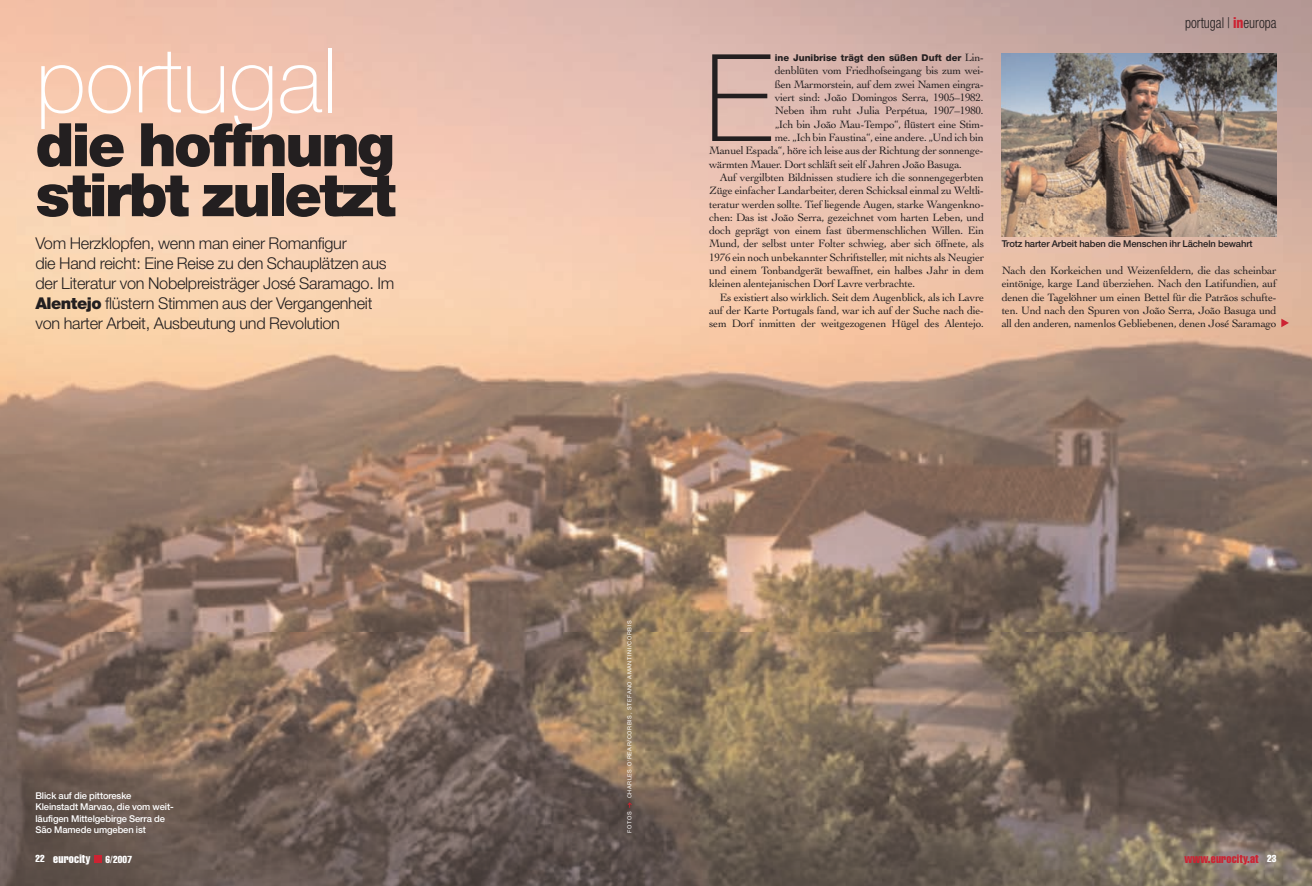
<style>
.page{position:relative;width:1312px;height:886px;background:#fff}
.page>*{position:absolute;margin:0;border:0;box-sizing:border-box;transform-origin:0 0}
.t1{font:100 121.25px "Helvetica Neue";color:#231f20}
.t2{font:100 90px "Helvetica Neue";color:#fff}
.t3{font:900 60px/50px "Helvetica Neue";letter-spacing:-.045em;color:#231f20}
.t4{font:300 16.25px/20px "Helvetica Neue";letter-spacing:-.015em;color:#231f20}
.t5{font:300 condensed 15px "Helvetica Neue";color:#231f20;scale:.9 1}
.t6{font:extra-condensed 11.88px "Helvetica";letter-spacing:.015em;color:#cc2332}
.t7{font:11.25px/13.2px "Cochin";letter-spacing:-.025em;color:#231f20;text-align:justify}
.t8{font:extra-condensed 10px "Helvetica";letter-spacing:.015em;color:#fff}
.t9{font:500 9.38px/11.2px "Helvetica Neue";letter-spacing:-.01em;color:#fff}
.t10{font:500 9.38px "Helvetica Neue";letter-spacing:-.01em;color:#231f20}
.t11{font:800 9.38px "Helvetica Neue";color:#231f20}
.t12{font:5.62px "Helvetica Neue";letter-spacing:.11em;color:#fff}
.s1{font-weight:900}
.s2{font-family:"Cochin";font-weight:400;font-size:11.25px}
.s3{font-weight:800;color:#cc2332}
.s4{font-size:11.88px}
.s5{font-size:10px;color:#fff}
</style>
<div class="page">
<img style="left:0;top:0;width:1311px;height:886px">
<div style="left:95px;top:855px;width:7px;height:7px;background:#cc2332"></div>
<svg style="left:627px;top:802px;width:4px;height:6px"></svg>
<img style="left:1001px;top:53px;width:275px;height:183px">
<svg style="left:1280px;top:319px;width:8px;height:8px"></svg>
<h2 class="t2" style="left:35px;top:48px;width:303px">portugal</h2>
<h3 class="t3" style="left:35px;top:125px;width:362px">die hoffnung stirbt zuletzt</h3>
<p class="t4" style="left:35px;top:234px;width:360px">Vom Herzklopfen, wenn man einer Romanfigur<br>die Hand reicht: Eine Reise zu den Schauplätzen aus der Literatur von Nobelpreisträger José Saramago. Im <span class="s1">Alentejo</span> flüstern Stimmen aus der Vergangenheit von harter Arbeit, Ausbeutung und Revolution</p>
<p class="t9" style="left:35px;top:791px;width:140px">Blick auf die pittoreske<br>Kleinstadt Marvao, die vom weit&shy;läufigen Mittelgebirge Serra de<br>São Mamede umgeben ist</p>
<p class="t11" style="left:774px;top:54px;width:211px">ine Junibrise trägt den süßen Duft der <span class="s2">Lin-</span></p>
<p class="t7" style="left:774px;top:65px;width:210px">denblüten vom Friedhofseingang bis zum wei-</p>
<p class="t7" style="left:774px;top:79px;width:210px">ßen Marmorstein, auf dem zwei Namen eingra-</p>
<p class="t7" style="left:774px;top:92px;width:210px">viert sind: João Domingos Serra, 1905–1982.</p>
<p class="t7" style="left:774px;top:105px;width:210px">Neben ihm ruht Julia Perpétua, 1907–1980.</p>
<p class="t7" style="left:774px;top:118px;width:210px">„Ich bin João Mau-Tempo“, flüstert eine Stim-</p>
<p class="t7" style="left:774px;top:132px;width:210px">me. „Ich bin Faustina“, eine andere. „Und ich bin</p>
<p class="t7" style="left:709px;top:145px;width:276px">Manuel Espada“, höre ich leise aus der Richtung der sonnenge-</p>
<p class="t7" style="left:709px;top:158px;width:254px">wärmten Mauer. Dort schläft seit elf Jahren João Basuga.</p>
<p class="t7" style="left:719px;top:172px;width:266px">Auf vergilbten Bildnissen studiere ich die sonnengegerbten</p>
<p class="t7" style="left:709px;top:185px;width:276px">Züge einfacher Landarbeiter, deren Schicksal einmal zu Weltli-</p>
<p class="t7" style="left:709px;top:198px;width:276px">teratur werden sollte. Tief liegende Augen, starke Wangenkno-</p>
<p class="t7" style="left:709px;top:212px;width:276px">chen: Das ist João Serra, gezeichnet vom harten Leben, und</p>
<p class="t7" style="left:709px;top:225px;width:276px">doch geprägt von einem fast übermenschlichen Willen. Ein</p>
<p class="t7" style="left:709px;top:238px;width:276px">Mund, der selbst unter Folter schwieg, aber sich öffnete, als</p>
<p class="t7" style="left:709px;top:251px;width:276px">1976 ein noch unbekannter Schriftsteller, mit nichts als Neugier</p>
<p class="t7" style="left:709px;top:265px;width:276px">und einem Tonbandgerät bewaffnet, ein halbes Jahr in dem</p>
<p class="t7" style="left:709px;top:278px;width:208px">kleinen alentejanischen Dorf Lavre verbrachte.</p>
<p class="t7" style="left:719px;top:291px;width:266px">Es existiert also wirklich. Seit dem Augenblick, als ich Lavre</p>
<p class="t7" style="left:709px;top:305px;width:276px">auf der Karte Portugals fand, war ich auf der Suche nach die-</p>
<p class="t7" style="left:709px;top:318px;width:276px">sem Dorf inmitten der weitgezogenen Hügel des Alentejo.</p>
<h1 class="t1" style="left:704px;top:54px;width:69px">E</h1>
<h3 class="t5" style="left:1184px;top:18px;width:103px">portugal | <span class="s3">in</span>europa</h3>
<p class="t10" style="left:1001px;top:240px;width:252px">Trotz harter Arbeit haben die Menschen ihr Lächeln bewahrt</p>
<p class="t7" style="left:1001px;top:265px;width:276px">Nach den Korkeichen und Weizenfeldern, die das scheinbar eintönige, karge Land überziehen. Nach den Latifundien, auf denen die Tagelöhner um einen Bettel für die Patrãos schufte&shy;ten. Und nach den Spuren von João Serra, João Basuga und all den anderen, namenlos Gebliebenen, denen José Saramago</p>
<p class="t12" style="left:627px;top:798px;width:180px;rotate:-90deg">CHARLES O'REAR/CORBIS, STEFANO AMANTINI/CORBIS</p>
<p class="t12" style="left:627px;top:833px;width:23px;rotate:-90deg">FOTOS</p>
<p class="t8" style="left:35px;top:855px;width:98px">22 <span class="s4">eurocity</span> 6/2007</p>
<p class="t6" style="left:1184px;top:854px;width:94px">www.eurocity.at <span class="s5">23</span></p>
</div>
